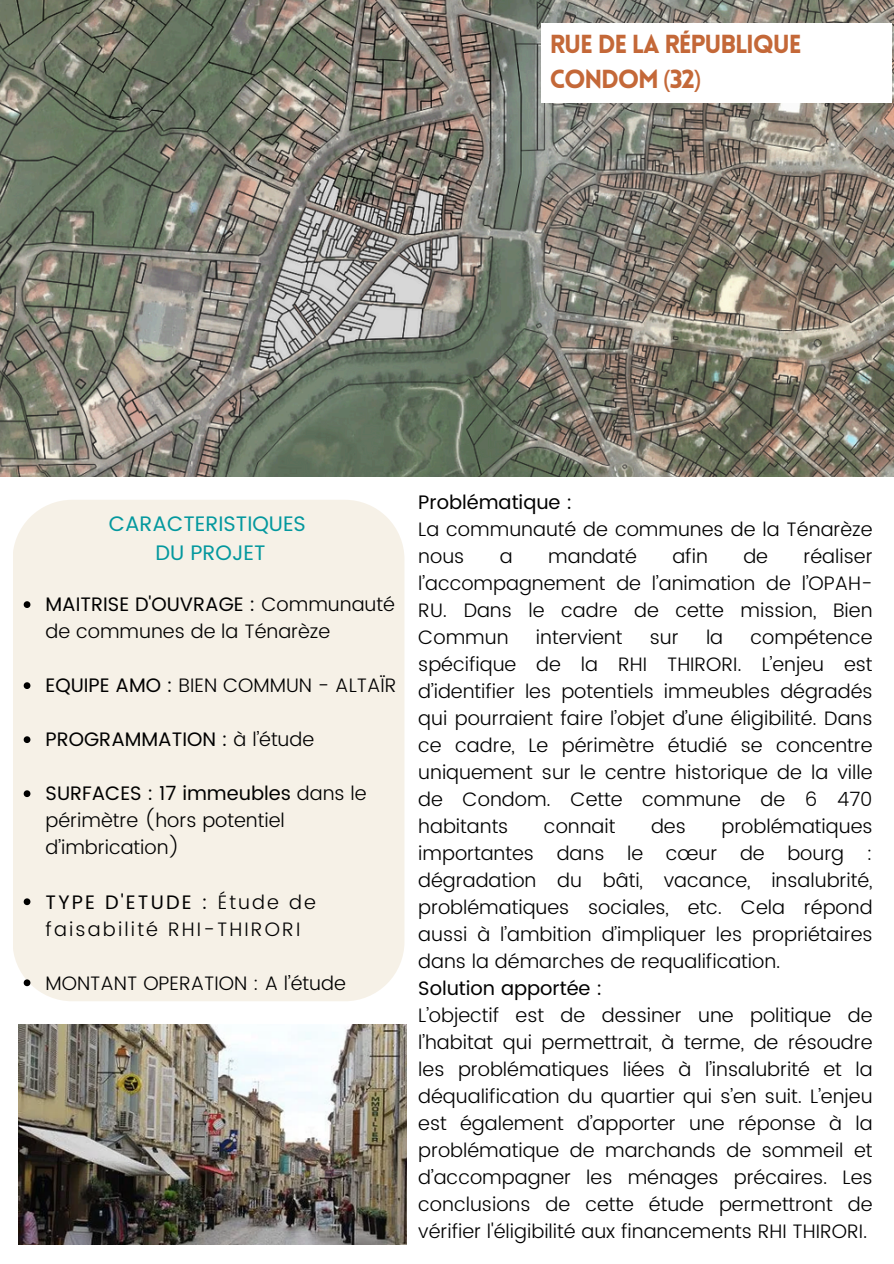
<style>
.page{position:relative;width:894px;height:1264px;background:#fff}
.page>*{position:absolute;margin:0;border:0;box-sizing:border-box;transform-origin:0 0}
.t1{font:900 25.5px/34.8px "Lovelo";letter-spacing:-.05em;color:#c46838}
.t2{font:21px "Poppins";color:#03989e}
.t3{font:300 19.5px/27px "Poppins";color:#000;text-align:justify}
.t4{font:19.5px "Poppins";color:#000}
.t5{font:300 19.5px/27px "Poppins";letter-spacing:.11em;color:#000}
.s1{font-family:"Noto Sans";font-weight:400}
.s2{font-weight:400}
.s3{font-weight:300}
</style>
<div class="page">
<div style="left:13px;top:500px;width:391px;height:501px;background:#f6f1e7"></div>
<img style="left:0;top:0;width:893px;height:476px">
<div style="left:541px;top:23px;width:350px;height:79px;background:#fff"></div>
<img style="left:19px;top:1024px;width:387px;height:220px">
<svg style="left:24px;top:601px;width:6px;height:7px"></svg>
<svg style="left:24px;top:682px;width:6px;height:7px"></svg>
<svg style="left:24px;top:736px;width:6px;height:7px"></svg>
<svg style="left:24px;top:790px;width:6px;height:7px"></svg>
<svg style="left:24px;top:898px;width:6px;height:7px"></svg>
<svg style="left:24px;top:979px;width:6px;height:7px"></svg>
<p class="t1" style="left:549px;top:29px;width:253px">RUE DE LA RÉPUBLIQUE<br>CONDOM <span class="s1">(</span>32<span class="s1">)</span></p>
<h1 class="t2" style="left:109px;top:511px;width:198px">CARACTERISTIQUES</h1>
<h2 class="t2" style="left:155px;top:540px;width:112px">DU PROJET</h2>
<p class="t3" style="left:46px;top:591px;width:351px"><span class="s2">MAITRISE D'OUVRAGE :</span> Communauté de communes de la Ténarèze</p>
<p class="t3" style="left:46px;top:672px;width:352px"><span class="s2">EQUIPE AMO :</span> BIEN COMMUN - ALTAÏR</p>
<p class="t4" style="left:46px;top:728px;width:270px">PROGRAMMATION : <span class="s3">à l’étude</span></p>
<p class="t3" style="left:46px;top:780px;width:322px;text-align:left"><span class="s2">SURFACES : 17 immeubles</span> dans le périmètre (hors potentiel d’imbrication)</p>
<p class="t5" style="left:46px;top:888px;width:272px"><span class="s2">TYPE D'ETUDE :</span> Étude de faisabilité RHI-THIRORI</p>
<p class="t3" style="left:46px;top:969px;width:301px">MONTANT OPERATION : A l’étude</p>
<p class="t4" style="left:418px;top:491px;width:155px">Problématique :</p>
<p class="t3" style="left:418px;top:516px;width:455px">La communauté de communes de la Ténarèze nous</p>
<p class="t3" style="left:418px;top:543px;width:455px;text-indent:385px">réaliser l’accompagnement de l’animation de l’OPAH-RU. Dans le cadre de cette mission, Bien Commun</p>
<p class="t3" style="left:499px;top:543px;width:14px">a</p>
<p class="t3" style="left:548px;top:543px;width:90px">mandaté</p>
<p class="t3" style="left:672px;top:543px;width:37px">afin</p>
<p class="t3" style="left:743px;top:543px;width:26px">de</p>
<p class="t3" style="left:418px;top:624px;width:455px;text-indent:332px">compétence spécifique de la RHI THIRORI. L’enjeu est d’identifier les potentiels immeubles dégradés qui pourraient faire l’objet d’une éligibilité. Dans ce cadre, Le périmètre étudié se concentre uniquement sur le centre historique de la ville de Condom. Cette commune de 6 470 habitants</p>
<p class="t3" style="left:535px;top:624px;width:88px">intervient</p>
<p class="t3" style="left:649px;top:624px;width:30px">sur</p>
<p class="t3" style="left:705px;top:624px;width:19px">la</p>
<p class="t3" style="left:418px;top:813px;width:455px;text-indent:303px">problématiques importantes dans le cœur de bourg : dégradation du bâti, vacance, insalubrité, problématiques sociales, etc. Cela répond aussi à l’ambition d’impliquer les propriétaires dans la démarches de requalification.</p>
<p class="t4" style="left:418px;top:977px;width:185px">Solution apportée :</p>
<p class="t3" style="left:418px;top:1002px;width:455px">L’objectif est de dessiner une politique de l’habitat qui permettrait, à terme, de résoudre les problématiques liées à l’insalubrité et la déqualification du quartier qui s’en suit. L’enjeu est également d’apporter une réponse à la problématique de marchands de sommeil et d’accompagner les ménages précaires. Les conclusions de cette étude permettront de vérifier l'éligibilité aux financements RHI THIRORI.</p>
<p class="t3" style="left:544px;top:813px;width:73px">connait</p>
<p class="t3" style="left:651px;top:813px;width:36px">des</p>
</div>
